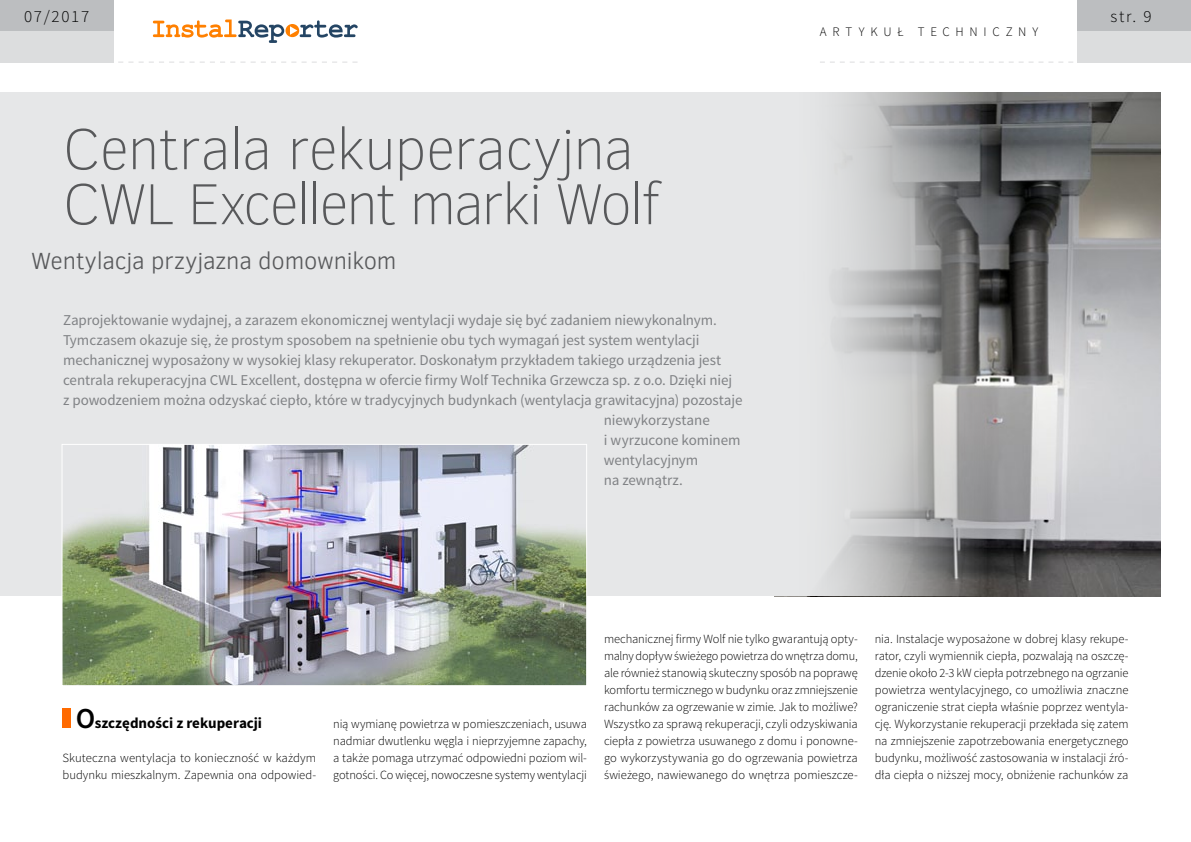
<style>
.page{position:relative;width:1191px;height:842px;background:#fff}
.page>*{position:absolute;margin:0;border:0;box-sizing:border-box;transform-origin:0 0}
.t1{font:100 59px/55px "Clear Sans";letter-spacing:-.03em;color:#58595b}
.t2{font:300 24px "Clear Sans";letter-spacing:-.01em;color:#58595b}
.t3{font:300 17px "Source Sans Pro";letter-spacing:.1em;color:#000}
.t4{font:15px "Source Sans Pro";letter-spacing:-.005em;color:#808285}
.t5{font:700 15px "Source Sans Pro";color:#000}
.t6{font:300 13px "Source Sans Pro";letter-spacing:.44em;color:#000}
.t7{font:300 12.5px/17px "Source Sans Pro";letter-spacing:-.005em;color:#000;text-align:justify}
.s1{font-weight:600;font-size:29px}
</style>
<div class="page">
<div style="left:1077px;top:0;width:114px;height:31px;background:#bcbec0"></div>
<div style="left:1077px;top:31px;width:114px;height:31px;background:#dcddde"></div>
<svg style="left:153px;top:20px;width:204px;height:23px"></svg>
<div style="left:0;top:0;width:113px;height:31px;background:#bcbec0"></div>
<div style="left:0;top:31px;width:113px;height:31px;background:#dcddde"></div>
<svg style="left:108px;top:62px;width:249px;height:1px"></svg>
<svg style="left:820px;top:62px;width:263px;height:1px"></svg>
<div style="left:0;top:93px;width:1160px;height:503px;background:#e6e7e8"></div>
<img style="left:987px;top:93px;width:173px;height:503px">
<div style="left:63px;top:708px;width:8px;height:20px;background:#ff6a00"></div>
<img style="left:64px;top:446px;width:521px;height:238px">
<div style="left:62px;top:444px;width:525px;height:242px;border:1px solid #fff"></div>
<svg style="left:827px;top:93px;width:160px;height:503px"></svg>
<h3 class="t3" style="left:24px;top:6px;width:67px">07/2017</h3>
<h3 class="t3" style="left:1110px;top:6px;width:43px">str. 9</h3>
<p class="t6" style="left:820px;top:24px;width:220px">artykuł techniczny</p>
<h1 class="t1" style="left:62px;top:121px;width:599px">Centrala rekuperacyjna<br>CWL Excellent marki Wolf</h1>
<h2 class="t2" style="left:31px;top:245px;width:367px">Wentylacja przyjazna domownikom</h2>
<p class="t4" style="left:63px;top:310px;width:655px">Zaprojektowanie wydajnej, a zarazem ekonomicznej wentylacji wydaje się być zadaniem niewykonalnym.</p>
<p class="t4" style="left:63px;top:330px;width:638px">Tymczasem okazuje się, że prostym sposobem na spełnienie obu tych wymagań jest system wentylacji</p>
<p class="t4" style="left:63px;top:350px;width:659px">mechanicznej wyposażony w wysokiej klasy rekuperator. Doskonałym przykładem takiego urządzenia jest</p>
<p class="t4" style="left:63px;top:370px;width:670px">centrala rekuperacyjna CWL Excellent, dostępna w ofercie firmy Wolf Technika Grzewcza sp. z o.o. Dzięki niej</p>
<p class="t4" style="left:63px;top:390px;width:681px">z powodzeniem można odzyskać ciepło, które w tradycyjnych budynkach (wentylacja grawitacyjna) pozostaje</p>
<p class="t4" style="left:604px;top:410px;width:107px">niewykorzystane</p>
<p class="t4" style="left:604px;top:430px;width:138px">i wyrzucone kominem</p>
<p class="t4" style="left:604px;top:450px;width:96px">wentylacyjnym</p>
<p class="t4" style="left:604px;top:470px;width:80px">na zewnątrz.</p>
<p class="t5" style="left:76px;top:714px;width:188px"><span class="s1">O</span>szczędności z rekuperacji</p>
<p class="t7" style="left:63px;top:750px;width:255px">Skuteczna wentylacja to konieczność w każdym budynku mieszkalnym. Zapewnia ona odpowied-</p>
<p class="t7" style="left:333px;top:716px;width:255px">nią wymianę powietrza w pomieszczeniach, usuwa nadmiar dwutlenku węgla i nieprzyjemne zapachy, a także pomaga utrzymać odpowiedni poziom wil&shy;gotności. Co więcej, nowoczesne systemy wentylacji</p>
<p class="t7" style="left:604px;top:631px;width:255px">mechanicznej firmy Wolf nie tylko gwarantują opty&shy;malny dopływ świeżego powietrza do wnętrza domu, ale również stanowią skuteczny sposób na poprawę komfortu termicznego w budynku oraz zmniejszenie rachunków za ogrzewanie w zimie. Jak to możliwe?<br>Wszystko za sprawą rekuperacji, czyli odzyskiwania ciepła z powietrza usuwanego z domu i ponowne&shy;go wykorzystywania go do ogrzewania powietrza świeżego, nawiewanego do wnętrza pomieszcze-</p>
<p class="t7" style="left:874px;top:631px;width:255px">nia. Instalacje wyposażone w dobrej klasy rekupe&shy;rator, czyli wymiennik ciepła, pozwalają na oszczę&shy;dzenie około 2-3 kW ciepła potrzebnego na ogrzanie powietrza wentylacyjnego, co umożliwia znaczne ograniczenie strat ciepła właśnie poprzez wentyla&shy;cję. Wykorzystanie rekuperacji przekłada się zatem na zmniejszenie zapotrzebowania energetycznego budynku, możliwość zastosowania w instalacji źró&shy;dła ciepła o niższej mocy, obniżenie rachunków za</p>
</div>
